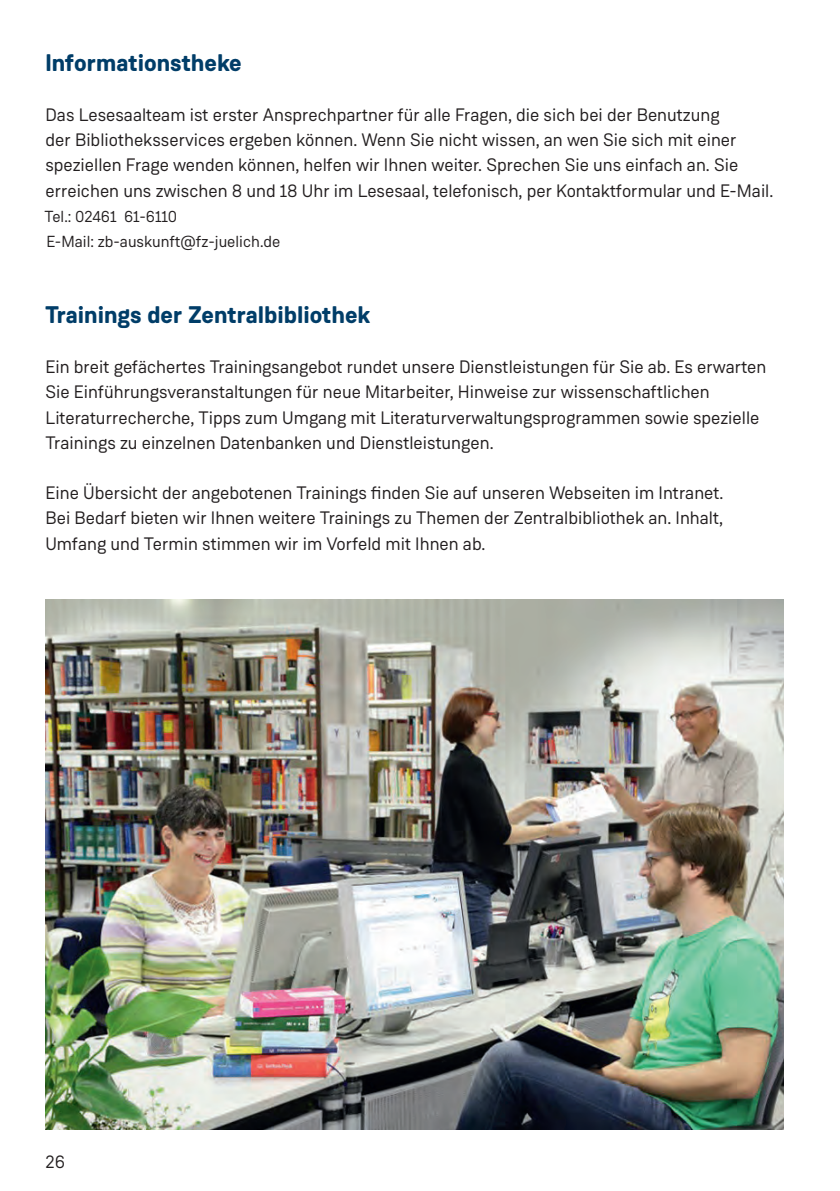
<style>
.page{position:relative;width:840px;height:1191px;background:#fff}
.page>*{position:absolute;margin:0;border:0;box-sizing:border-box;transform-origin:0 0}
.t1{font:700 24px "Weissenhof Grotesk";color:#003d68}
.t2{font:18px/25.2px "Weissenhof Grotesk";color:#231f20}
.t3{font:16px/25.2px "Weissenhof Grotesk";color:#231f20}
</style>
<div class="page">
<img style="left:45px;top:600px;width:737px;height:529px">
<h1 class="t1" style="left:45px;top:47px;width:198px">Informationstheke</h1>
<p class="t2" style="left:45px;top:102px;width:729px">Das Lesesaalteam ist erster Ansprechpartner für alle Fragen, die sich bei der Benutzung<br>der Bibliotheksservices ergeben können. Wenn Sie nicht wissen, an wen Sie sich mit einer speziellen Frage wenden können, helfen wir Ihnen weiter. Sprechen Sie uns einfach an. Sie erreichen uns zwischen 8 und 18 Uhr im Lesesaal, telefonisch, per Kontaktformular und E-Mail.</p>
<p class="t3" style="left:45px;top:204px;width:237px">Tel.: 02461 61-6110<br>E-Mail: zb-auskunft@fz-juelich.de</p>
<h1 class="t1" style="left:45px;top:299px;width:326px">Trainings der Zentralbibliothek</h1>
<p class="t2" style="left:45px;top:354px;width:722px">Ein breit gefächertes Trainingsangebot rundet unsere Dienstleistungen für Sie ab. Es erwarten Sie Einführungsveranstaltungen für neue Mitarbeiter, Hinweise zur wissenschaftlichen Literaturrecherche, Tipps zum Umgang mit Literaturverwaltungsprogrammen sowie spezielle Trainings zu einzelnen Datenbanken und Dienstleistungen.</p>
<p class="t2" style="left:45px;top:480px;width:679px;text-align:justify">Eine Übersicht der angebotenen Trainings finden Sie auf unseren Webseiten im Intranet.<br>Bei Bedarf bieten wir Ihnen weitere Trainings zu Themen der Zentralbibliothek an. Inhalt, Umfang und Termin stimmen wir im Vorfeld mit Ihnen ab.</p>
<p class="t2" style="left:45px;top:1149px;width:21px">26</p>
</div>
